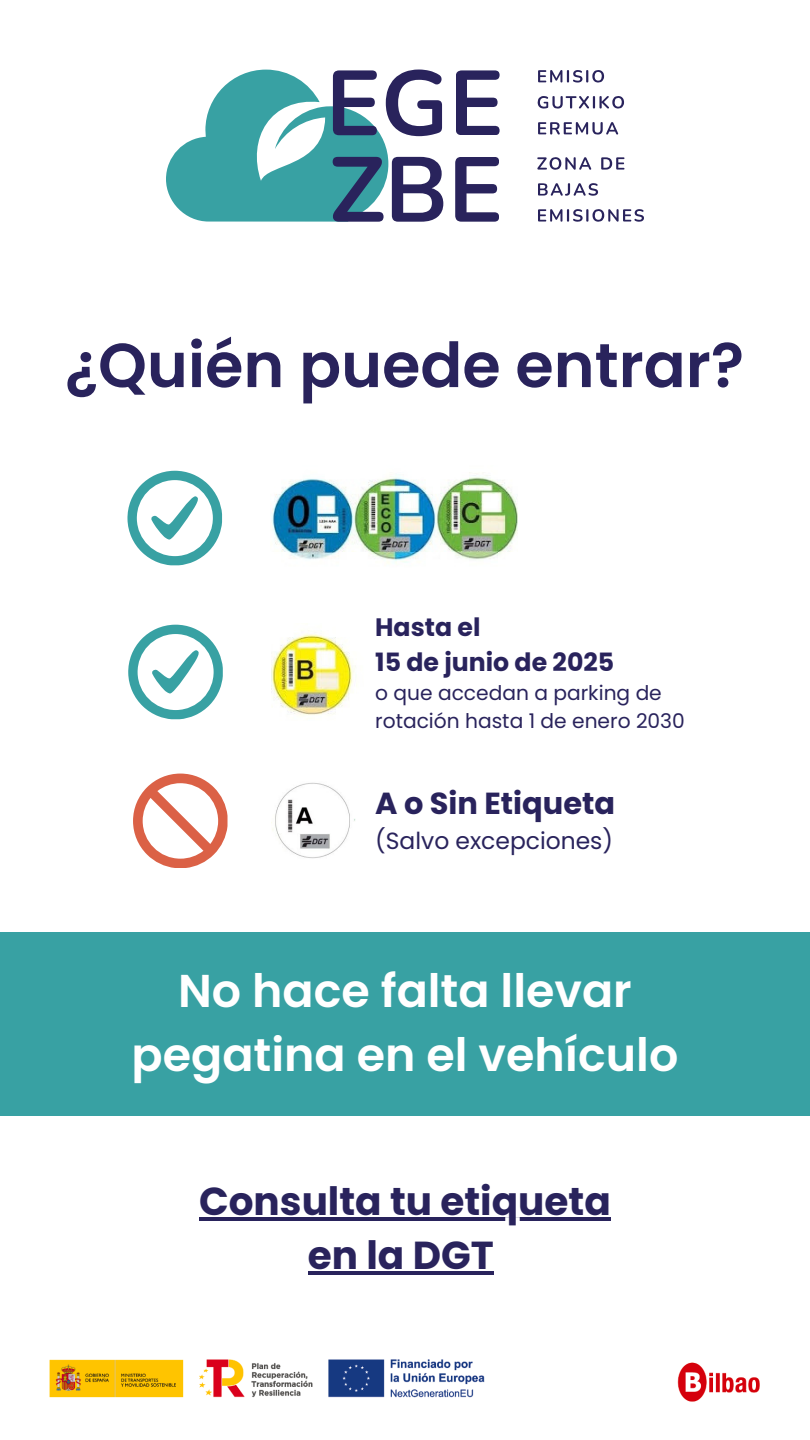
<style>
.page{position:relative;width:810px;height:1440px;background:#fff}
.page>*{position:absolute;margin:0;border:0;box-sizing:border-box;transform-origin:0 0}
.t1{font:600 62px "Poppins";color:#29235c}
.t2{font:600 46px/63.8px "Poppins";color:#fff;text-align:center}
.t3{font:700 39px/54px "Poppins";color:#29235c;text-align:center}
.t4{font:700 30.4px "Poppins";color:#29235c}
.t5{font:700 25.2px/35.2px "Poppins";color:#29235c}
.t6{font:23.4px "Poppins";color:#29235c}
.t7{font:20.2px/27.8px "Poppins";color:#29235c}
</style>
<div class="page">
<svg style="left:166px;top:70px;width:277px;height:152px"></svg>
<svg style="left:455px;top:157px;width:44px;height:65px"></svg>
<svg style="left:456px;top:70px;width:44px;height:65px"></svg>
<svg style="left:537px;top:157px;width:54px;height:13px"></svg>
<svg style="left:538px;top:183px;width:60px;height:13px"></svg>
<svg style="left:538px;top:70px;width:66px;height:13px"></svg>
<svg style="left:538px;top:122px;width:80px;height:13px"></svg>
<svg style="left:538px;top:96px;width:86px;height:13px"></svg>
<svg style="left:601px;top:157px;width:23px;height:13px"></svg>
<svg style="left:538px;top:209px;width:106px;height:13px"></svg>
<div style="left:0;top:932px;width:810px;height:183px;background:#38a1a3"></div>
<img style="left:49px;top:1359px;width:436px;height:39px">
<img style="left:677px;top:1362px;width:83px;height:40px">
<svg style="left:133px;top:774px;width:95px;height:94px"></svg>
<svg style="left:128px;top:625px;width:95px;height:94px"></svg>
<img style="left:271px;top:472px;width:247px;height:92px">
<img style="left:271px;top:630px;width:86px;height:86px">
<svg style="left:127px;top:471px;width:95px;height:94px"></svg>
<hr style="left:199px;top:1218px;width:412px;height:3px;background:#29235c">
<hr style="left:308px;top:1272px;width:186px;height:3px;background:#29235c">
<img style="left:271px;top:782px;width:84px;height:77px">
<h1 class="t1" style="left:65px;top:329px;width:681px">¿Quién puede entrar?</h1>
<p class="t5" style="left:375px;top:609px;width:241px">Hasta el<br>15 de junio de 2025</p>
<p class="t7" style="left:375px;top:679px;width:311px">o que accedan a parking de rotación hasta 1 de enero 2030</p>
<h3 class="t4" style="left:375px;top:786px;width:241px">A o Sin Etiqueta</h3>
<p class="t6" style="left:375px;top:828px;width:239px">(Salvo excepciones)</p>
<h2 class="t2" style="left:132px;top:959px;width:548px">No hace falta llevar pegatina en el vehículo</h2>
<h3 class="t3" style="left:199px;top:1175px;width:413px">Consulta tu etiqueta en la DGT</h3>
</div>
